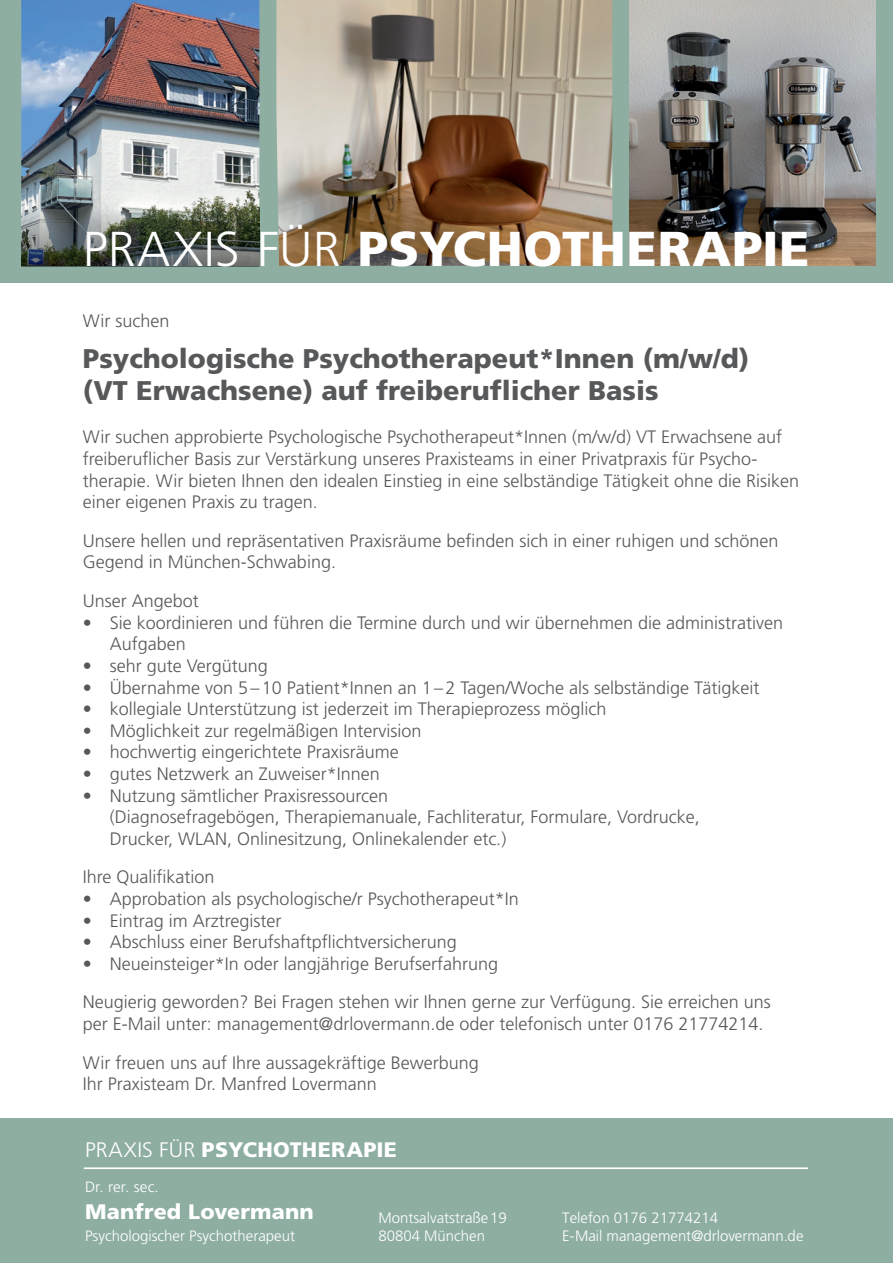
<style>
.page{position:relative;width:893px;height:1263px;background:#fff}
.page>*{position:absolute;margin:0;border:0;box-sizing:border-box;transform-origin:0 0}
.t1{font:900 48.9px "Frutiger LT Std";letter-spacing:.01em;color:#fff}
.t2{font:900 27px/32.4px "Frutiger LT Std";color:#57585a}
.t3{font:900 21px "Frutiger LT Std";letter-spacing:.01em;color:#fff}
.t4{font:300 18px/21.6px "Frutiger LT Std";color:#57585a}
.t5{font:300 15px/18px "Frutiger LT Std";color:#fff}
.s1{font-weight:300}
.s2{font-family:"Avenir Next";font-weight:200}
</style>
<div class="page">
<div style="left:0;top:0;width:893px;height:283px;background:#8eaea2"></div>
<img style="left:629px;top:0;width:247px;height:266px">
<img style="left:276px;top:0;width:336px;height:266px">
<img style="left:21px;top:0;width:238px;height:207px">
<img style="left:21px;top:207px;width:238px;height:59px">
<div style="left:0;top:1118px;width:893px;height:145px;background:#8eaea2"></div>
<hr style="left:84px;top:1167px;width:724px;height:2px;background:#fff">
<h1 class="t1" style="left:83px;top:220px;width:728px"><span class="s1">PRAXIS FÜR</span> PSYCHOTHERAPIE</h1>
<p class="t4" style="left:83px;top:310px;width:88px">Wir suchen</p>
<h2 class="t2" style="left:83px;top:342px;width:668px">Psychologische Psychotherapeut*Innen (m/w/d) (VT Erwachsene) auf freiberuflicher Basis</h2>
<p class="t4" style="left:83px;top:427px;width:718px">Wir suchen approbierte Psychologische Psychotherapeut*Innen (m/w/d) VT Erwachsene auf freiberuflicher Basis zur Verstärkung unseres Praxisteams in einer Privatpraxis für Psycho&shy;therapie. Wir bieten Ihnen den idealen Einstieg in eine selbständige Tätigkeit ohne die Risiken einer eigenen Praxis zu tragen.</p>
<p class="t4" style="left:83px;top:530px;width:697px">Unsere hellen und repräsentativen Praxisräume befinden sich in einer ruhigen und schönen<br>Gegend in München-Schwabing.</p>
<p class="t4" style="left:83px;top:590px;width:118px">Unser Angebot</p>
<p class="t4" style="left:110px;top:612px;width:675px;text-indent:-27px">• Sie koordinieren und führen die Termine durch und wir übernehmen die administrativen<br>Aufgaben</p>
<p class="t4" style="left:83px;top:655px;width:187px"><span class="s2">•</span> sehr gute Vergütung</p>
<p class="t4" style="left:83px;top:677px;width:678px"><span class="s2">•</span> Übernahme von 5 – 10 Patient*Innen an 1 – 2 Tagen/Woche als selbständige Tätigkeit</p>
<p class="t4" style="left:83px;top:698px;width:525px"><span class="s2">•</span> kollegiale Unterstützung ist jederzeit im Therapieprozess möglich</p>
<p class="t4" style="left:83px;top:720px;width:340px">• Möglichkeit zur regelmäßigen Intervision</p>
<p class="t4" style="left:83px;top:741px;width:317px">• hochwertig eingerichtete Praxisräume</p>
<p class="t4" style="left:83px;top:763px;width:299px">• gutes Netzwerk an Zuweiser*Innen</p>
<p class="t4" style="left:110px;top:785px;width:591px;text-indent:-27px">• Nutzung sämtlicher Praxisressourcen<br>(Diagnosefragebögen, Therapiemanuale, Fachliteratur, Formulare, Vordrucke,<br>Drucker, WLAN, Onlinesitzung, Onlinekalender etc.)</p>
<p class="t4" style="left:83px;top:866px;width:133px">Ihre Qualifikation</p>
<p class="t4" style="left:83px;top:888px;width:437px">• Approbation als psychologische/r Psychotherapeut*In</p>
<p class="t4" style="left:83px;top:910px;width:200px">• Eintrag im Arztregister</p>
<p class="t4" style="left:83px;top:931px;width:376px">• Abschluss einer Berufshaftpflichtversicherung</p>
<p class="t4" style="left:83px;top:944px;width:689px;line-height:38.5px">• Neueinsteiger*In oder langjährige Berufserfahrung<br>Neugierig geworden? Bei Fragen stehen wir Ihnen gerne zur Verfügung. Sie erreichen uns</p>
<p class="t4" style="left:83px;top:1005px;width:682px;line-height:38.5px">per E-Mail unter: management@drlovermann.de oder telefonisch unter 0176 21774214.<br>Wir freuen uns auf Ihre aussagekräftige Bewerbung</p>
<p class="t4" style="left:83px;top:1073px;width:296px">Ihr Praxisteam Dr. Manfred Lovermann</p>
<p class="t3" style="left:85px;top:1137px;width:313px"><span class="s1">PRAXIS FÜR</span> PSYCHOTHERAPIE</p>
<p class="t5" style="left:85px;top:1178px;width:75px">Dr. rer. sec.</p>
<p class="t3" style="left:85px;top:1198px;width:230px">Manfred Lovermann</p>
<p class="t5" style="left:85px;top:1227px;width:212px">Psychologischer Psychotherapeut</p>
<p class="t5" style="left:378px;top:1209px;width:130px">Montsalvatstraße 19<br>80804 München</p>
<p class="t5" style="left:562px;top:1209px;width:243px">Telefon 0176 21774214<br>E-Mail management@drlovermann.de</p>
</div>
